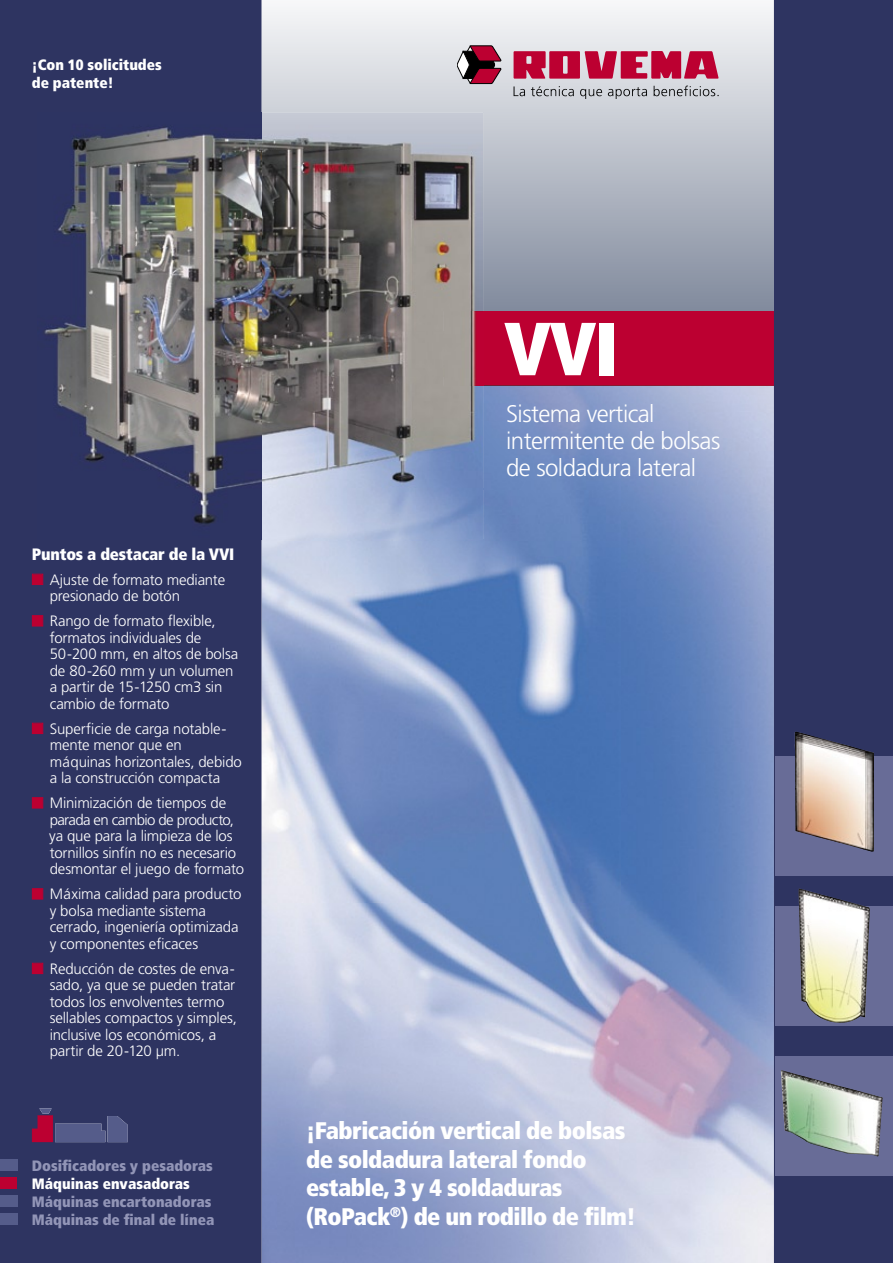
<style>
.page{position:relative;width:893px;height:1263px;background:#fff}
.page>*{position:absolute;margin:0;border:0;box-sizing:border-box;transform-origin:0 0}
.t1{font:900 condensed 75px "Frutiger";color:#fff}
.t2{font:900 condensed 24px/28.8px "Frutiger";letter-spacing:-.025em;color:#fff}
.t3{font:300 24px/27px "Frutiger";letter-spacing:-.025em;color:#fff}
.t4{font:900 condensed 16.5px "Frutiger";letter-spacing:-.01em;color:#fff}
.t5{font:300 15px/16.5px "Frutiger";letter-spacing:-.01em;color:#fff}
.t6{font:900 condensed 15px/18px "Frutiger";color:#9295b7}
.t7{font:900 condensed 15px/18px "Frutiger";color:#fff}
</style>
<div class="page">
<img style="left:261px;top:490px;width:359px;height:773px">
<img style="left:620px;top:387px;width:154px;height:876px">
<img style="left:483px;top:387px;width:138px;height:103px">
<svg style="left:261px;top:0;width:513px;height:311px;background:#c2c6cf"></svg>
<div style="left:0;top:0;width:261px;height:1263px;background:#2e3461"></div>
<div style="left:483px;top:311px;width:291px;height:75px;background:#bc0031"></div>
<img style="left:261px;top:332px;width:183px;height:44px">
<img style="left:261px;top:376px;width:222px;height:163px">
<img style="left:261px;top:113px;width:222px;height:219px">
<img style="left:37px;top:113px;width:224px;height:426px">
<img style="left:444px;top:311px;width:39px;height:75px">
<div style="left:774px;top:0;width:119px;height:1263px;background:#2e3461"></div>
<svg style="left:775px;top:756px;width:118px;height:119px;background:#9e96a4"></svg>
<img style="left:805px;top:734px;width:63px;height:17px">
<svg style="left:775px;top:906px;width:118px;height:119px;background:#a8a9ad"></svg>
<svg style="left:775px;top:1056px;width:118px;height:119px;background:#8c96a5"></svg>
<img style="left:782px;top:1070px;width:28px;height:8px">
<img style="left:800px;top:888px;width:34px;height:10px">
<svg style="left:514px;top:51px;width:205px;height:28px;background:#c4395f"></svg>
<svg style="left:457px;top:46px;width:44px;height:38px;background:#884658"></svg>
<svg style="left:514px;top:86px;width:11px;height:10px"></svg>
<svg style="left:531px;top:86px;width:43px;height:10px"></svg>
<svg style="left:580px;top:89px;width:22px;height:10px"></svg>
<svg style="left:608px;top:87px;width:39px;height:12px"></svg>
<svg style="left:654px;top:86px;width:65px;height:10px"></svg>
<div style="left:0;top:1159px;width:17px;height:12px;background:#555c8a"></div>
<svg style="left:0;top:1177px;width:18px;height:13px"></svg>
<div style="left:0;top:1195px;width:17px;height:12px;background:#555c8a"></div>
<div style="left:0;top:1213px;width:17px;height:11px;background:#555c8a"></div>
<svg style="left:32px;top:1108px;width:96px;height:35px;background:#56406d"></svg>
<div style="left:32px;top:574px;width:11px;height:11px;border:1px solid #bc0031"></div>
<div style="left:32px;top:723px;width:11px;height:11px;border:1px solid #bc0031"></div>
<div style="left:32px;top:963px;width:11px;height:11px;border:1px solid #bc0031"></div>
<svg style="left:32px;top:574px;width:11px;height:10px"></svg>
<svg style="left:32px;top:615px;width:11px;height:11px"></svg>
<svg style="left:32px;top:723px;width:11px;height:10px"></svg>
<svg style="left:32px;top:797px;width:11px;height:11px"></svg>
<svg style="left:32px;top:888px;width:11px;height:11px"></svg>
<svg style="left:32px;top:963px;width:11px;height:10px"></svg>
<p class="t7" style="left:32px;top:55px;width:131px">¡Con 10 solicitudes de patente!</p>
<p class="t4" style="left:32px;top:544px;width:204px">Puntos a destacar de la VVI</p>
<p class="t5" style="left:50px;top:571px;width:177px">Ajuste de formato mediante presionado de botón</p>
<p class="t5" style="left:50px;top:613px;width:190px">Rango de formato flexible, formatos individuales de<br>50-200 mm, en altos de bolsa de 80-260 mm y un volumen a partir de 15-1250 cm3 sin cambio de formato</p>
<p class="t5" style="left:50px;top:720px;width:194px">Superficie de carga notable&shy;mente menor que en máquinas horizontales, debido a la construcción compacta</p>
<p class="t5" style="left:49px;top:795px;width:196px">Minimización de tiempos de parada en cambio de producto, ya que para la limpieza de los tornillos sinfín no es necesario desmontar el juego de formato</p>
<p class="t5" style="left:50px;top:886px;width:193px">Máxima calidad para producto y bolsa mediante sistema cerrado, ingeniería optimizada y componentes eficaces</p>
<p class="t5" style="left:50px;top:960px;width:189px">Reducción de costes de enva&shy;sado, ya que se pueden tratar todos los envolventes termo sellables compactos y simples, inclusive los económicos, a partir de 20-120 µm.</p>
<p class="t6" style="left:32px;top:1156px;width:183px">Dosificadores y pesadoras</p>
<p class="t7" style="left:32px;top:1174px;width:160px">Máquinas envasadoras</p>
<p class="t6" style="left:32px;top:1192px;width:184px">Máquinas encartonadoras<br>Máquinas de final de línea</p>
<h1 class="t1" style="left:504px;top:303px;width:116px">VVI</h1>
<h2 class="t3" style="left:506px;top:400px;width:216px">Sistema vertical intermitente de bolsas de soldadura lateral</h2>
<h2 class="t2" style="left:306px;top:1116px;width:331px">¡Fabricación vertical de bolsas de soldadura lateral fondo estable, 3 y 4 soldaduras (RoPack<sup>®</sup>) de un rodillo de film!</h2>
</div>
